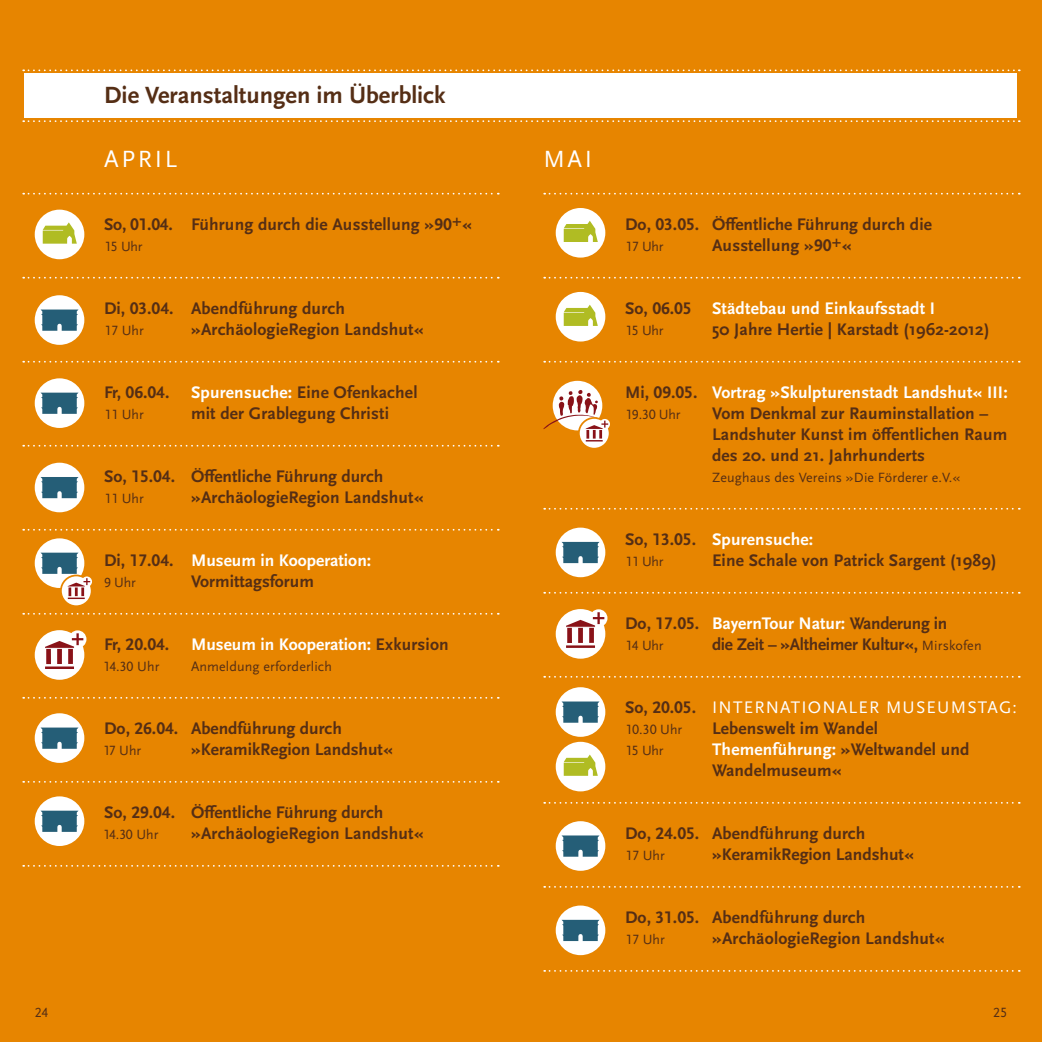
<style>
.page{position:relative;width:1042px;height:1042px;background:#fff}
.page>*{position:absolute;margin:0;border:0;box-sizing:border-box;transform-origin:0 0}
.t1{font:700 24.5px "Scala Sans OT";color:#552e15}
.t2{font:24.5px "Scala Sans OT";color:#fff}
.t3{font:700 17.5px/21px "Scala Sans OT";letter-spacing:.01em;color:#552e15}
.t4{font:700 17.5px "Scala Sans OT";letter-spacing:.01em;color:#fff}
.t5{font:700 17.5px "Scala Sans OT";letter-spacing:-.015em;color:#552e15}
.t6{font:17.5px "Scala Sans OT";color:#fff}
.t7{font:14px "Scala Sans OT";color:#552e15}
.s1{color:#fff}
.s2{color:#552e15}
.s3{font-weight:700;font-size:17.5px}
.s4{font-weight:400;font-size:14px}
.s5{font-weight:700;color:#552e15}
</style>
<div class="page">
<div style="left:0;top:0;width:521px;height:1042px;background:#e78500"></div>
<div style="left:521px;top:0;width:521px;height:1042px;background:#e78500"></div>
<svg style="left:23px;top:193px;width:476px;height:2px"></svg>
<svg style="left:23px;top:277px;width:476px;height:2px"></svg>
<svg style="left:23px;top:361px;width:476px;height:2px"></svg>
<svg style="left:23px;top:445px;width:476px;height:2px"></svg>
<svg style="left:23px;top:529px;width:476px;height:2px"></svg>
<svg style="left:23px;top:697px;width:476px;height:2px"></svg>
<svg style="left:23px;top:781px;width:476px;height:2px"></svg>
<svg style="left:23px;top:865px;width:476px;height:2px"></svg>
<div style="left:25px;top:73px;width:992px;height:45px;background:#fff"></div>
<svg style="left:23px;top:120px;width:997px;height:2px"></svg>
<svg style="left:23px;top:69px;width:997px;height:2px"></svg>
<svg style="left:544px;top:193px;width:476px;height:2px"></svg>
<svg style="left:544px;top:277px;width:476px;height:2px"></svg>
<svg style="left:544px;top:361px;width:476px;height:2px"></svg>
<svg style="left:544px;top:508px;width:476px;height:2px"></svg>
<svg style="left:544px;top:592px;width:476px;height:2px"></svg>
<svg style="left:544px;top:676px;width:476px;height:2px"></svg>
<svg style="left:544px;top:802px;width:476px;height:2px"></svg>
<svg style="left:544px;top:886px;width:476px;height:2px"></svg>
<svg style="left:544px;top:970px;width:476px;height:2px"></svg>
<div style="left:35px;top:463px;width:49px;height:49px;background:#fff;border-radius:50%"></div>
<svg style="left:41px;top:477px;width:38px;height:21px"></svg>
<div style="left:35px;top:796px;width:49px;height:50px;background:#fff;border-radius:50%"></div>
<svg style="left:41px;top:810px;width:38px;height:22px"></svg>
<div style="left:35px;top:295px;width:49px;height:50px;background:#fff;border-radius:50%"></div>
<svg style="left:41px;top:309px;width:38px;height:22px"></svg>
<div style="left:35px;top:713px;width:49px;height:50px;background:#fff;border-radius:50%"></div>
<svg style="left:41px;top:727px;width:38px;height:22px"></svg>
<div style="left:556px;top:687px;width:49px;height:50px;background:#fff;border-radius:50%"></div>
<svg style="left:561px;top:701px;width:38px;height:22px"></svg>
<div style="left:556px;top:292px;width:49px;height:49px;background:#fff;border-radius:50%"></div>
<svg style="left:564px;top:305px;width:34px;height:21px"></svg>
<div style="left:556px;top:208px;width:49px;height:50px;background:#fff;border-radius:50%"></div>
<svg style="left:564px;top:221px;width:34px;height:21px"></svg>
<div style="left:553px;top:381px;width:49px;height:49px;background:#fff;border-radius:50%"></div>
<svg style="left:543px;top:390px;width:67px;height:58px"></svg>
<div style="left:556px;top:742px;width:49px;height:49px;background:#fff;border-radius:50%"></div>
<svg style="left:564px;top:754px;width:34px;height:22px"></svg>
<div style="left:556px;top:821px;width:49px;height:50px;background:#fff;border-radius:50%"></div>
<svg style="left:561px;top:835px;width:38px;height:21px"></svg>
<div style="left:556px;top:905px;width:49px;height:50px;background:#fff;border-radius:50%"></div>
<svg style="left:561px;top:920px;width:38px;height:21px"></svg>
<div style="left:35px;top:210px;width:49px;height:49px;background:#fff;border-radius:50%"></div>
<svg style="left:43px;top:222px;width:34px;height:22px"></svg>
<div style="left:35px;top:378px;width:49px;height:50px;background:#fff;border-radius:50%"></div>
<svg style="left:41px;top:393px;width:37px;height:21px"></svg>
<div style="left:556px;top:527px;width:49px;height:50px;background:#fff;border-radius:50%"></div>
<svg style="left:561px;top:542px;width:38px;height:21px"></svg>
<div style="left:35px;top:538px;width:49px;height:50px;background:#fff;border-radius:50%"></div>
<svg style="left:23px;top:553px;width:476px;height:62px"></svg>
<div style="left:35px;top:630px;width:49px;height:50px;background:#fff;border-radius:50%"></div>
<svg style="left:69px;top:630px;width:17px;height:18px"></svg>
<svg style="left:45px;top:633px;width:38px;height:31px"></svg>
<hr style="left:45px;top:666px;width:29px;height:3px;background:#891218">
<hr style="left:44px;top:648px;width:31px;height:1px;background:#fff">
<div style="left:556px;top:609px;width:49px;height:50px;background:#fff;border-radius:50%"></div>
<div style="left:590px;top:609px;width:17px;height:18px;background:#fff;border-radius:50%"></div>
<svg style="left:566px;top:612px;width:38px;height:31px"></svg>
<hr style="left:566px;top:645px;width:29px;height:3px;background:#891218">
<hr style="left:565px;top:627px;width:31px;height:1px;background:#fff">
<h1 class="t1" style="left:104px;top:81px;width:343px">Die Veranstaltungen im Überblick</h1>
<h1 class="t2" style="left:104px;top:146px;width:32px">April</h1>
<p class="t3" style="left:104px;top:214px;width:369px">So, 01.04. Führung durch die Ausstellung »90+«</p>
<p class="t7" style="left:104px;top:239px;width:40px">15 Uhr</p>
<p class="t3" style="left:104px;top:298px;width:242px">Di, 03.04. Abendführung durch</p>
<p class="t7" style="left:104px;top:323px;width:41px">17 Uhr</p>
<p class="t3" style="left:191px;top:319px;width:234px">»ArchäologieRegion Landshut«</p>
<p class="t3" style="left:104px;top:382px;width:315px">Fr, 06.04. <span class="s1">Spurensuche:</span> Eine Ofenkachel</p>
<p class="t7" style="left:104px;top:407px;width:41px">11 Uhr</p>
<p class="t3" style="left:191px;top:403px;width:199px">mit der Grablegung Christi</p>
<p class="t3" style="left:104px;top:466px;width:281px">So, 15.04. Öffentliche Führung durch</p>
<p class="t7" style="left:104px;top:491px;width:41px">11 Uhr</p>
<p class="t3" style="left:191px;top:487px;width:234px">»ArchäologieRegion Landshut«</p>
<p class="t4" style="left:104px;top:550px;width:269px"><span class="s2">Di, 17.04.</span> Museum in Kooperation:</p>
<p class="t7" style="left:104px;top:575px;width:33px">9 Uhr</p>
<p class="t3" style="left:191px;top:571px;width:124px">Vormittagsforum</p>
<p class="t4" style="left:104px;top:634px;width:346px"><span class="s2">Fr, 20.04.</span> Museum in Kooperation: <span class="s2">Exkursion</span></p>
<p class="t7" style="left:104px;top:659px;width:57px">14.30 Uhr</p>
<p class="t7" style="left:191px;top:659px;width:142px">Anmeldung erforderlich</p>
<p class="t3" style="left:104px;top:718px;width:239px">Do, 26.04. Abendführung durch</p>
<p class="t7" style="left:104px;top:743px;width:39px">17 Uhr</p>
<p class="t3" style="left:191px;top:739px;width:203px">»KeramikRegion Landshut«</p>
<p class="t3" style="left:104px;top:802px;width:281px">So, 29.04. Öffentliche Führung durch</p>
<p class="t7" style="left:104px;top:827px;width:56px">14.30 Uhr</p>
<p class="t3" style="left:191px;top:823px;width:234px">»ArchäologieRegion Landshut«</p>
<h1 class="t2" style="left:543px;top:146px;width:16px">mai</h1>
<p class="t3" style="left:625px;top:214px;width:308px">Do, 03.05. Öffentliche Führung durch die</p>
<p class="t7" style="left:625px;top:239px;width:69px">17 Uhr <span class="s3">A</span></p>
<p class="t3" style="left:722px;top:235px;width:130px">usstellung »90+«</p>
<p class="t4" style="left:625px;top:298px;width:311px"><span class="s2">So, 06.05</span> Städtebau und Einkaufsstadt I</p>
<p class="t7" style="left:625px;top:323px;width:40px">15 Uhr</p>
<p class="t3" style="left:712px;top:319px;width:279px">50 Jahre Hertie | Karstadt (1962-2012)</p>
<p class="t4" style="left:625px;top:382px;width:384px"><span class="s2">Mi, 09.05.</span> Vortrag »Skulpturenstadt Landshut« III:</p>
<p class="t7" style="left:625px;top:407px;width:57px">19.30 Uhr</p>
<p class="t3" style="left:712px;top:403px;width:278px">Vom Denkmal zur Rauminstallation –</p>
<p class="t3" style="left:543px;top:424px;width:61px">L</p>
<p class="t3" style="left:712px;top:424px;width:297px;text-indent:9px">andshuter Kunst im öffentlichen Raum des 20. und 21. Jahrhunderts</p>
<p class="t7" style="left:712px;top:470px;width:250px">Zeughaus des Vereins »Die Förderer e.V.«</p>
<p class="t4" style="left:625px;top:529px;width:189px"><span class="s2">So, 13.05.</span> Spurensuche:</p>
<p class="t7" style="left:625px;top:554px;width:40px">11 Uhr</p>
<p class="t3" style="left:712px;top:550px;width:286px">Eine Schale von Patrick Sargent (1989)</p>
<p class="t3" style="left:625px;top:613px;width:323px">Do, 17.05. <span class="s1">BayernTour Natur:</span> Wanderung in</p>
<p class="t7" style="left:625px;top:638px;width:40px">14 Uhr</p>
<p class="t5" style="left:712px;top:634px;width:271px">die Zeit – »Altheimer Kultur«, <span class="s4">Mirskofen</span></p>
<p class="t6" style="left:625px;top:698px;width:106px"><span class="s5">So, 20.05.</span> Internationaler</p>
<p class="t6" style="left:886px;top:698px;width:30px">Museumstag</p>
<p class="t6" style="left:1012px;top:698px;width:6px">:</p>
<p class="t7" style="left:625px;top:722px;width:59px">10.30 Uhr</p>
<p class="t3" style="left:712px;top:718px;width:167px">Lebenswelt im Wandel</p>
<p class="t7" style="left:625px;top:743px;width:40px">15 Uhr</p>
<p class="t3" style="left:712px;top:739px;width:259px"><span class="s1">Themenführung:</span> »Weltwandel und<br>Wandelmuseum«</p>
<p class="t3" style="left:625px;top:823px;width:241px">Do, 24.05. Abendführung durch</p>
<p class="t7" style="left:625px;top:848px;width:41px">17 Uhr</p>
<p class="t3" style="left:712px;top:844px;width:203px">»KeramikRegion Landshut«</p>
<p class="t3" style="left:625px;top:907px;width:241px">Do, 31.05. Abendführung durch</p>
<p class="t7" style="left:625px;top:932px;width:41px">17 Uhr</p>
<p class="t3" style="left:712px;top:928px;width:234px">»ArchäologieRegion Landshut«</p>
<p class="t7" style="left:35px;top:1005px;width:15px">24</p>
<p class="t7" style="left:993px;top:1005px;width:15px">25</p>
</div>
